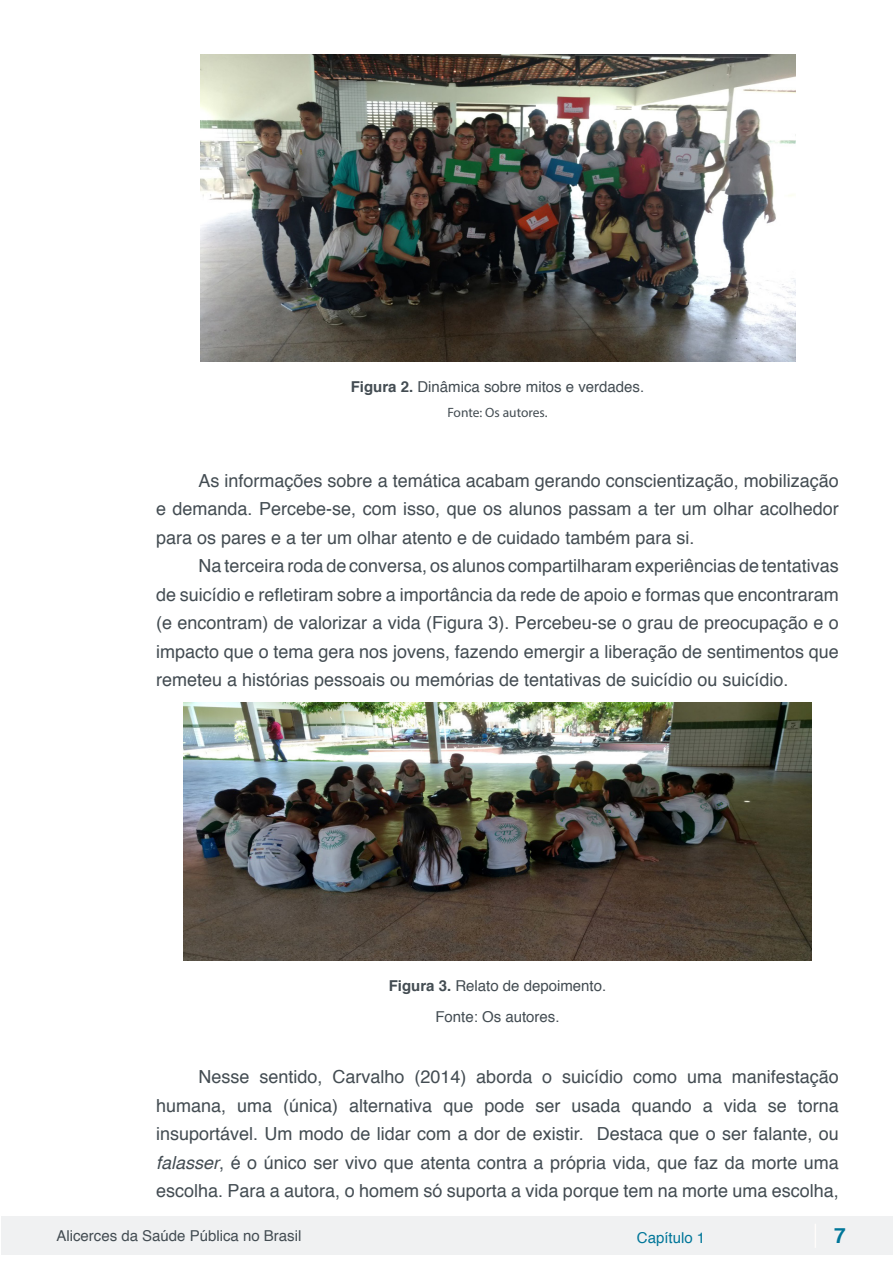
<style>
.page{position:relative;width:893px;height:1263px;background:#fff}
.page>*{position:absolute;margin:0;border:0;box-sizing:border-box;transform-origin:0 0}
.t1{font:700 21px "Helvetica";color:#007699}
.t2{font:18px/28.5px "Helvetica";color:#434c52;text-align:justify}
.t3{font:15px/30.8px "Helvetica";color:#434c52;text-align:center}
.t4{font:15px "Helvetica";color:#007699}
.t5{font:13.5px "Myriad Pro";color:#434c52}
.s1{font-weight:700}
.s2{font-style:italic}
</style>
<div class="page">
<div style="left:1px;top:1216px;width:891px;height:38px;background:#f0f1f2"></div>
<svg style="left:815px;top:1224px;width:1px;height:24px"></svg>
<img style="left:200px;top:54px;width:595px;height:307px">
<img style="left:184px;top:702px;width:627px;height:258px">
<p class="t3" style="left:351px;top:372px;width:295px"><span class="s1">Figura 2.</span> Dinâmica sobre mitos e verdades.</p>
<p class="t5" style="left:447px;top:404px;width:102px">Fonte: Os autores.</p>
<p class="t2" style="left:156px;top:467px;width:684px;text-indent:43px">As informações sobre a temática acabam gerando conscientização, mobilização e demanda. Percebe-se, com isso, que os alunos passam a ter um olhar acolhedor para os pares e a ter um olhar atento e de cuidado também para si.</p>
<p class="t2" style="left:156px;top:552px;width:684px;text-indent:43px">Na terceira roda de conversa, os alunos compartilharam experiências de tentativas de suicídio e refletiram sobre a importância da rede de apoio e formas que encontraram (e encontram) de valorizar a vida (Figura 3). Percebeu-se o grau de preocupação e o impacto que o tema gera nos jovens, fazendo emergir a liberação de sentimentos que remeteu a histórias pessoais ou memórias de tentativas de suicídio ou suicídio.</p>
<p class="t3" style="left:389px;top:971px;width:219px"><span class="s1">Figura 3.</span> Relato de depoimento.<br>Fonte: Os autores.</p>
<p class="t2" style="left:156px;top:1063px;width:684px;text-indent:43px">Nesse sentido, Carvalho (2014) aborda o suicídio como uma manifestação humana, uma (única) alternativa que pode ser usada quando a vida se torna insuportável. Um modo de lidar com a dor de existir. Destaca que o ser falante, ou <span class="s2">falasser</span>, é o único ser vivo que atenta contra a própria vida, que faz da morte uma escolha. Para a autora, o homem só suporta a vida porque tem na morte uma escolha,</p>
<p class="t3" style="left:56px;top:1220px;width:247px">Alicerces da Saúde Pública no Brasil</p>
<p class="t4" style="left:637px;top:1226px;width:70px">Capítulo 1</p>
<p class="t1" style="left:834px;top:1219px;width:13px">7</p>
</div>
